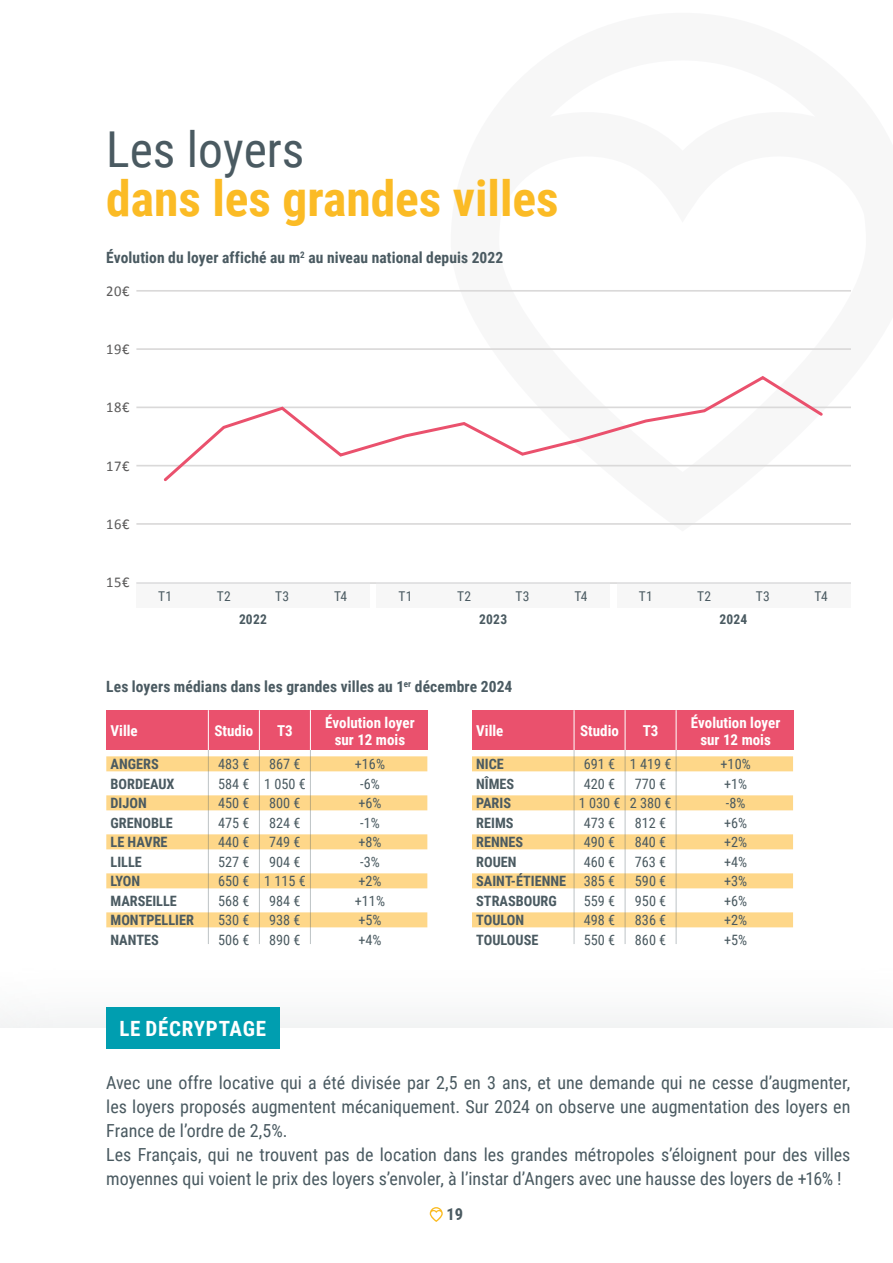
<style>
.page{position:relative;width:893px;height:1263px;background:#fff}
.page>*{position:absolute;margin:0;border:0;box-sizing:border-box;transform-origin:0 0}
.t1{font:700 49.5px "Roboto Condensed";color:#fbbb25}
.t2{font:49.5px "Roboto Condensed";color:#4a5a61}
.t3{font:700 21px "Roboto Condensed";letter-spacing:.035em;color:#fff}
.t4{font:18px/24px "Roboto Condensed";color:#4a5a61}
.t5{font:700 16.5px "Roboto Condensed";color:#4a5a61}
.t6{font:700 15.45px "Roboto Condensed";letter-spacing:.005em;color:#4a5a61}
.t7{font:700 15px/16.5px "Roboto Condensed";color:#fff;text-align:center}
.t8{font:15px "Calibri";letter-spacing:-.04em;color:#5b5a5a}
.t9{font:14.25px "Roboto Condensed";color:#4a5a61}
.t10{font:700 14.25px "Roboto Condensed";color:#4a5a61}
.t11{font:13.5px "Roboto Condensed";letter-spacing:.02em;color:#4a5a61}
.t12{font:700 13.5px "Roboto Condensed";letter-spacing:.015em;color:#4a5a61}
.s1{font-weight:400}
</style>
<div class="page">
<div style="left:106px;top:1007px;width:173px;height:42px;background:#009eb0"></div>
<svg style="left:430px;top:1207px;width:13px;height:15px"></svg>
<div style="left:106px;top:710px;width:321px;height:40px;background:#ea516d"></div>
<div style="left:106px;top:756px;width:321px;height:15px;background:#fed789"></div>
<div style="left:106px;top:795px;width:321px;height:15px;background:#fed789"></div>
<div style="left:106px;top:834px;width:321px;height:15px;background:#fed789"></div>
<div style="left:106px;top:873px;width:321px;height:15px;background:#fed789"></div>
<div style="left:106px;top:912px;width:321px;height:15px;background:#fed789"></div>
<hr style="left:208px;top:710px;width:1px;height:40px;background:#fff">
<hr style="left:259px;top:710px;width:1px;height:40px;background:#fff">
<hr style="left:310px;top:710px;width:1px;height:40px;background:#fff">
<div style="left:472px;top:710px;width:321px;height:40px;background:#ea516d"></div>
<div style="left:472px;top:756px;width:321px;height:15px;background:#fed789"></div>
<div style="left:472px;top:795px;width:321px;height:15px;background:#fed789"></div>
<div style="left:472px;top:834px;width:321px;height:15px;background:#fed789"></div>
<div style="left:472px;top:873px;width:321px;height:15px;background:#fed789"></div>
<div style="left:472px;top:912px;width:321px;height:15px;background:#fed789"></div>
<hr style="left:574px;top:710px;width:1px;height:40px;background:#fff">
<hr style="left:574px;top:750px;width:1px;height:194px;background:#4a5a61">
<hr style="left:625px;top:710px;width:1px;height:40px;background:#fff">
<hr style="left:625px;top:750px;width:1px;height:194px;background:#4a5a61">
<hr style="left:676px;top:710px;width:1px;height:40px;background:#fff">
<hr style="left:676px;top:750px;width:1px;height:194px;background:#4a5a61">
<hr style="left:136px;top:523px;width:714px;height:2px;background:#dad9d9">
<hr style="left:136px;top:465px;width:714px;height:1px;background:#dad9d9">
<hr style="left:136px;top:407px;width:714px;height:1px;background:#dad9d9">
<hr style="left:136px;top:348px;width:714px;height:2px;background:#dad9d9">
<hr style="left:136px;top:290px;width:714px;height:2px;background:#dad9d9">
<hr style="left:136px;top:582px;width:714px;height:2px;background:#dad9d9">
<div style="left:136px;top:583px;width:234px;height:25px;background:#f7f7f7"></div>
<div style="left:376px;top:583px;width:234px;height:25px;background:#f7f7f7"></div>
<div style="left:617px;top:583px;width:233px;height:25px;background:#f7f7f7"></div>
<hr style="left:310px;top:750px;width:1px;height:194px;background:#4a5a61">
<hr style="left:259px;top:750px;width:1px;height:194px;background:#4a5a61">
<hr style="left:208px;top:750px;width:1px;height:194px;background:#4a5a61">
<svg style="left:161px;top:376px;width:664px;height:106px"></svg>
<h1 class="t2" style="left:106px;top:114px;width:200px">Les loyers</h1>
<h1 class="t1" style="left:106px;top:164px;width:454px">dans les grandes villes</h1>
<p class="t6" style="left:106px;top:247px;width:399px">Évolution du loyer affiché au m<sup>2</sup> au niveau national depuis 2022</p>
<p class="t8" style="left:106px;top:280px;width:25px">20€</p>
<p class="t8" style="left:106px;top:339px;width:25px">19€</p>
<p class="t8" style="left:106px;top:397px;width:25px">18€</p>
<p class="t8" style="left:106px;top:455px;width:25px">17€</p>
<p class="t8" style="left:106px;top:513px;width:25px">16€</p>
<p class="t8" style="left:106px;top:572px;width:25px">15€</p>
<p class="t11" style="left:158px;top:587px;width:15px">T1</p>
<p class="t11" style="left:217px;top:587px;width:16px">T2</p>
<p class="t11" style="left:275px;top:587px;width:16px">T3</p>
<p class="t11" style="left:399px;top:587px;width:15px">T1</p>
<p class="t11" style="left:457px;top:587px;width:16px">T2</p>
<p class="t11" style="left:515px;top:587px;width:16px">T3</p>
<p class="t11" style="left:639px;top:587px;width:15px">T1</p>
<p class="t11" style="left:697px;top:587px;width:16px">T2</p>
<p class="t11" style="left:756px;top:587px;width:16px">T3</p>
<p class="t12" style="left:239px;top:610px;width:29px">2022</p>
<p class="t12" style="left:479px;top:610px;width:29px">2023</p>
<p class="t12" style="left:720px;top:610px;width:29px">2024</p>
<p class="t11" style="left:334px;top:587px;width:15px">T4</p>
<p class="t11" style="left:574px;top:587px;width:15px">T4</p>
<p class="t11" style="left:815px;top:587px;width:15px">T4</p>
<p class="t8" style="left:158px;top:592px;width:34px">Trim1</p>
<p class="t8" style="left:216px;top:592px;width:34px">Trim2</p>
<p class="t8" style="left:274px;top:592px;width:34px">Trim3</p>
<p class="t6" style="left:106px;top:676px;width:408px">Les loyers médians dans les grandes villes au 1<sup>er</sup> décembre 2024</p>
<p class="t7" style="left:111px;top:722px;width:29px">Ville</p>
<p class="t7" style="left:214px;top:722px;width:40px">Studio</p>
<p class="t7" style="left:277px;top:722px;width:17px">T3</p>
<p class="t7" style="left:325px;top:714px;width:91px">Évolution loyer sur 12 mois</p>
<p class="t10" style="left:111px;top:754px;width:50px">ANGERS</p>
<p class="t9" style="left:218px;top:754px;width:33px">483 €</p>
<p class="t9" style="left:269px;top:754px;width:33px">867 €</p>
<p class="t9" style="left:355px;top:754px;width:32px">+16%</p>
<p class="t10" style="left:111px;top:773px;width:66px">BORDEAUX</p>
<p class="t9" style="left:218px;top:773px;width:89px">584 € 1 050 €</p>
<p class="t9" style="left:360px;top:773px;width:21px">-6%</p>
<p class="t10" style="left:111px;top:793px;width:38px">DIJON</p>
<p class="t9" style="left:218px;top:793px;width:33px">450 €</p>
<p class="t9" style="left:269px;top:793px;width:33px">800 €</p>
<p class="t9" style="left:358px;top:793px;width:25px">+6%</p>
<p class="t10" style="left:111px;top:812px;width:64px">GRENOBLE</p>
<p class="t9" style="left:218px;top:812px;width:33px">475 €</p>
<p class="t9" style="left:269px;top:812px;width:33px">824 €</p>
<p class="t9" style="left:360px;top:812px;width:21px">-1%</p>
<p class="t10" style="left:111px;top:832px;width:59px">LE HAVRE</p>
<p class="t9" style="left:218px;top:832px;width:33px">440 €</p>
<p class="t9" style="left:269px;top:832px;width:33px">749 €</p>
<p class="t9" style="left:358px;top:832px;width:25px">+8%</p>
<p class="t10" style="left:111px;top:851px;width:33px">LILLE</p>
<p class="t9" style="left:218px;top:851px;width:33px">527 €</p>
<p class="t9" style="left:269px;top:851px;width:33px">904 €</p>
<p class="t9" style="left:360px;top:851px;width:21px">-3%</p>
<p class="t10" style="left:111px;top:871px;width:31px">LYON</p>
<p class="t9" style="left:218px;top:871px;width:89px">650 € 1 115 €</p>
<p class="t9" style="left:358px;top:871px;width:25px">+2%</p>
<p class="t10" style="left:111px;top:890px;width:68px">MARSEILLE</p>
<p class="t9" style="left:218px;top:890px;width:33px">568 €</p>
<p class="t9" style="left:269px;top:890px;width:33px">984 €</p>
<p class="t9" style="left:355px;top:890px;width:32px">+11%</p>
<p class="t10" style="left:111px;top:910px;width:85px">MONTPELLIER</p>
<p class="t9" style="left:218px;top:910px;width:33px">530 €</p>
<p class="t9" style="left:269px;top:910px;width:33px">938 €</p>
<p class="t9" style="left:358px;top:910px;width:25px">+5%</p>
<p class="t10" style="left:111px;top:929px;width:50px">NANTES</p>
<p class="t9" style="left:218px;top:929px;width:33px">506 €</p>
<p class="t9" style="left:269px;top:929px;width:33px">890 €</p>
<p class="t9" style="left:358px;top:929px;width:25px">+4%</p>
<p class="t7" style="left:476px;top:722px;width:29px">Ville</p>
<p class="t7" style="left:580px;top:722px;width:40px">Studio</p>
<p class="t7" style="left:643px;top:722px;width:17px">T3</p>
<p class="t7" style="left:691px;top:714px;width:91px">Évolution loyer sur 12 mois</p>
<p class="t10" style="left:476px;top:754px;width:29px">NICE</p>
<p class="t9" style="left:584px;top:754px;width:89px">691 € 1 419 €</p>
<p class="t9" style="left:720px;top:754px;width:32px">+10%</p>
<p class="t10" style="left:476px;top:773px;width:40px">NÎMES</p>
<p class="t9" style="left:584px;top:773px;width:33px">420 €</p>
<p class="t9" style="left:635px;top:773px;width:33px">770 €</p>
<p class="t9" style="left:724px;top:773px;width:25px">+1%</p>
<p class="t10" style="left:476px;top:793px;width:36px">PARIS</p>
<p class="t9" style="left:579px;top:793px;width:94px">1 030 € 2 380 €</p>
<p class="t9" style="left:726px;top:793px;width:21px">-8%</p>
<p class="t10" style="left:476px;top:812px;width:39px">REIMS</p>
<p class="t9" style="left:584px;top:812px;width:33px">473 €</p>
<p class="t9" style="left:635px;top:812px;width:33px">812 €</p>
<p class="t9" style="left:724px;top:812px;width:25px">+6%</p>
<p class="t10" style="left:476px;top:832px;width:49px">RENNES</p>
<p class="t9" style="left:584px;top:832px;width:33px">490 €</p>
<p class="t9" style="left:635px;top:832px;width:33px">840 €</p>
<p class="t9" style="left:724px;top:832px;width:25px">+2%</p>
<p class="t10" style="left:476px;top:851px;width:42px">ROUEN</p>
<p class="t9" style="left:584px;top:851px;width:33px">460 €</p>
<p class="t9" style="left:635px;top:851px;width:33px">763 €</p>
<p class="t9" style="left:724px;top:851px;width:25px">+4%</p>
<p class="t10" style="left:476px;top:871px;width:141px">SAINT-ÉTIENNE <span class="s1">385 €</span></p>
<p class="t9" style="left:635px;top:871px;width:33px">590 €</p>
<p class="t9" style="left:724px;top:871px;width:25px">+3%</p>
<p class="t10" style="left:476px;top:890px;width:82px">STRASBOURG</p>
<p class="t9" style="left:584px;top:890px;width:33px">559 €</p>
<p class="t9" style="left:635px;top:890px;width:33px">950 €</p>
<p class="t9" style="left:724px;top:890px;width:25px">+6%</p>
<p class="t10" style="left:476px;top:910px;width:49px">TOULON</p>
<p class="t9" style="left:584px;top:910px;width:33px">498 €</p>
<p class="t9" style="left:635px;top:910px;width:33px">836 €</p>
<p class="t9" style="left:724px;top:910px;width:25px">+2%</p>
<p class="t10" style="left:476px;top:929px;width:64px">TOULOUSE</p>
<p class="t9" style="left:584px;top:929px;width:33px">550 €</p>
<p class="t9" style="left:635px;top:929px;width:33px">860 €</p>
<p class="t9" style="left:724px;top:929px;width:25px">+5%</p>
<p class="t3" style="left:119px;top:1014px;width:148px">LE DÉCRYPTAGE</p>
<p class="t4" style="left:106px;top:1069px;width:746px">Avec une offre locative qui a été divisée par 2,5 en 3 ans, et une demande qui ne cesse d’augmenter, les loyers proposés augmentent mécaniquement. Sur 2024 on observe une augmentation des loyers en France de l’ordre de 2,5%.<br>Les Français, qui ne trouvent pas de location dans les grandes métropoles s’éloignent pour des villes moyennes qui voient le prix des loyers s’envoler, à l’instar d’Angers avec une hausse des loyers de +16% !</p>
<p class="t5" style="left:447px;top:1203px;width:18px">19</p>
</div>
